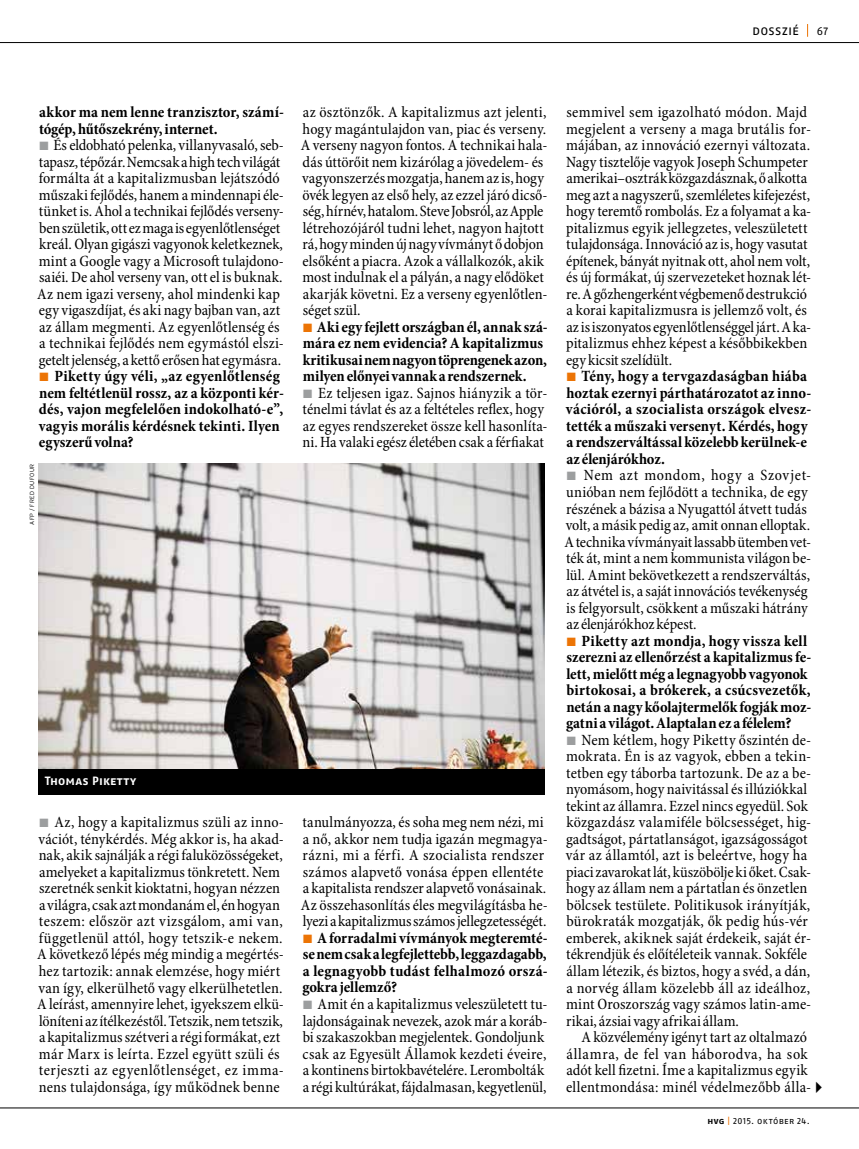
<style>
.page{position:relative;width:859px;height:1149px;background:#fff}
.page>*{position:absolute;margin:0;border:0;box-sizing:border-box;transform-origin:0 0}
.t1{font:condensed 15.75px/16.5px "Minion Pro";letter-spacing:.005em;color:#000}
.t2{font:13.5px "Fago No Regular Caps";letter-spacing:.01em;color:#000}
.t3{font:12px "Fago No Bold Caps";letter-spacing:.015em;color:#fff}
.t4{font:11.25px "Fago No";color:#000}
.t5{font:9px "Fago No Regular Caps";letter-spacing:.035em;color:#000}
.t6{font:300 6px "Interstate";letter-spacing:.055em;color:#000}
.s1{font-weight:700}
.s2{font-family:"Interstate Rg kocka";font-weight:700;font-stretch:normal;font-size:12px;color:#9c9e9f}
.s3{font-family:"Interstate Rg kocka";font-weight:700;font-stretch:normal;font-size:12px;color:#ec7405}
.s4{font-family:"Fago No Bold Caps"}
.s5{color:#ec7405}
</style>
<div class="page">
<svg style="left:807px;top:24px;width:1px;height:13px"></svg>
<img style="left:38px;top:464px;width:506px;height:304px">
<div style="left:38px;top:768px;width:506px;height:26px;background:#000"></div>
<hr style="left:0;top:42px;width:859px;height:1px;background:#000">
<hr style="left:0;top:1107px;width:859px;height:1px;background:#000">
<p class="t2" style="left:752px;top:22px;width:48px">dosszié</p>
<p class="t4" style="left:817px;top:24px;width:13px">67</p>
<p class="t1" style="left:37px;top:104px;width:248px"><span class="s1">akkor ma nem lenne tranzisztor, számí&shy;tógép, hűtőszekrény, internet.<br></span><span class="s2">Ž</span> És eldobható pelenka, villanyvasaló, seb&shy;tapasz, tépőzár. Nemcsak a high tech világát formálta át a kapitalizmusban lejátszódó műszaki fejlődés, hanem a mindennapi éle&shy;tünket is. Ahol a technikai fejlődés verseny&shy;ben születik, ott ez maga is egyenlőtlenséget kreál. Olyan gigászi vagyonok keletkeznek, mint a Google vagy a Microsoft tulajdono&shy;saiéi. De ahol verseny van, ott el is buknak.<br>Az nem igazi verseny, ahol mindenki kap egy vigaszdíjat, és aki nagy bajban van, azt az állam megmenti. Az egyenlőtlenség és a technikai fejlődés nem egymástól elszi&shy;getelt jelenség, a kettő erősen hat egymásra.<br><span class="s3">Ž</span> <span class="s1">Piketty úgy véli, „az egyenlőtlenség nem feltétlenül rossz, az a központi kér&shy;dés, vajon megfelelően indokolható-e”, vagyis morális kérdésnek tekinti. Ilyen egyszerű volna?</span></p>
<p class="t6" style="left:29px;top:524px;width:62px;rotate:-90deg">AFP / FRED DUFOUR</p>
<p class="t1" style="left:301px;top:104px;width:248px">az ösztönzők. A kapitalizmus azt jelenti, hogy magántulajdon van, piac és verseny.<br>A verseny nagyon fontos. A technikai hala&shy;dás úttörőit nem kizárólag a jövedelem- és vagyonszerzés mozgatja, hanem az is, hogy övék legyen az első hely, az ezzel járó dicső&shy;ség, hírnév, hatalom. Steve Jobsról, az Apple létrehozójáról tudni lehet, nagyon hajtott rá, hogy minden új nagy vívmányt ő dobjon elsőként a piacra. Azok a vállalkozók, akik most indulnak el a pályán, a nagy elődöket akarják követni. Ez a verseny egyenlőtlen&shy;séget szül.<br><span class="s3">Ž</span> <span class="s1">Aki egy fejlett országban él, annak szá&shy;mára ez nem evidencia? A kapitalizmus kritikusai nem nagyon töprengenek azon, milyen előnyei vannak a rendszernek.<br></span><span class="s2">Ž</span> Ez teljesen igaz. Sajnos hiányzik a tör&shy;ténelmi távlat és az a feltételes reflex, hogy az egyes rendszereket össze kell hasonlíta&shy;ni. Ha valaki egész életében csak a férfiakat</p>
<p class="t3" style="left:45px;top:773px;width:93px">Thomas Piketty</p>
<p class="t1" style="left:37px;top:814px;width:248px"><span class="s2">Ž</span> Az, hogy a kapitalizmus szüli az inno&shy;vációt, ténykérdés. Még akkor is, ha akad&shy;nak, akik sajnálják a régi faluközösségeket, amelyeket a kapitalizmus tönkretett. Nem szeretnék senkit kioktatni, hogyan nézzen a világra, csak azt mondanám el, én hogyan teszem: először azt vizsgálom, ami van, függetlenül attól, hogy tetszik-e nekem.<br>A következő lépés még mindig a megértés&shy;hez tartozik: annak elemzése, hogy miért van így, elkerülhető vagy elkerülhetetlen.<br>A leírást, amennyire lehet, igyekszem elkü&shy;löníteni az ítélkezéstől. Tetszik, nem tetszik, a kapitalizmus szétveri a régi formákat, ezt már Marx is leírta. Ezzel együtt szüli és terjeszti az egyenlőtlenséget, ez imma&shy;nens tulajdonsága, így működnek benne</p>
<p class="t1" style="left:301px;top:814px;width:248px">tanulmányozza, és soha meg nem nézi, mi a nő, akkor nem tudja igazán megmagya&shy;rázni, mi a férfi. A szocialista rendszer számos alapvető vonása éppen ellentéte a kapitalista rendszer alapvető vonásainak.<br>Az összehasonlítás éles megvilágításba he&shy;lyezi a kapitalizmus számos jellegzetességét.<br><span class="s3">Ž</span> <span class="s1">A forradalmi vívmányok megteremté&shy;se nem csak a legfejlettebb, leggazdagabb, a legnagyobb tudást felhalmozó orszá&shy;gokra jellemző?<br></span><span class="s2">Ž</span> Amit én a kapitalizmus veleszületett tu&shy;lajdonságainak nevezek, azok már a koráb&shy;bi szakaszokban megjelentek. Gondoljunk csak az Egyesült Államok kezdeti éveire, a kontinens birtokbavételére. Lerombolták a régi kultúrákat, fájdalmasan, kegyetlenül,</p>
<p class="t1" style="left:564px;top:104px;width:248px">semmivel sem igazolható módon. Majd megjelent a verseny a maga brutális for&shy;májában, az innováció ezernyi változata.<br>Nagy tisztelője vagyok Joseph Schumpeter amerikai–osztrák közgazdásznak, ő alkotta meg azt a nagyszerű, szemléletes kifejezést, hogy teremtő rombolás. Ez a folyamat a ka&shy;pitalizmus egyik jellegzetes, veleszületett tulajdonsága. Innováció az is, hogy vasutat építenek, bányát nyitnak ott, ahol nem volt, és új formákat, új szervezeteket hoznak lét&shy;re. A gőzhengerként végbemenő destrukció a korai kapitalizmusra is jellemző volt, és az is iszonyatos egyenlőtlenséggel járt. A ka&shy;pitalizmus ehhez képest a későbbikekben egy kicsit szelídült.<br><span class="s3">Ž</span> <span class="s1">Tény, hogy a tervgazdaságban hiába hoztak ezernyi párthatározatot az inno&shy;vációról, a szocialista országok elvesz&shy;tették a műszaki versenyt. Kérdés, hogy a rendszerváltással közelebb kerülnek-e az élenjárókhoz.<br></span><span class="s2">Ž</span> Nem azt mondom, hogy a Szovjet&shy;unióban nem fejlődött a technika, de egy részének a bázisa a Nyugattól átvett tudás volt, a másik pedig az, amit onnan elloptak.<br>A technika vívmányait lassabb ütemben vet&shy;ték át, mint a nem kommunista világon be&shy;lül. Amint bekövetkezett a rendszerváltás, az átvétel is, a saját innovációs tevékenység is felgyorsult, csökkent a műszaki hátrány az élenjárókhoz képest.<br><span class="s3">Ž</span> <span class="s1">Piketty azt mondja, hogy vissza kell szerezni az ellenőrzést a kapitalizmus fe&shy;lett, mielőtt még a legnagyobb vagyonok birtokosai, a brókerek, a csúcsvezetők, netán a nagy kőolajtermelők fogják moz&shy;gatni a világot. Alaptalan ez a félelem?<br></span><span class="s2">Ž</span> Nem kétlem, hogy Piketty őszintén de&shy;mokrata. Én is az vagyok, ebben a tekin&shy;tetben egy táborba tartozunk. De az a be&shy;nyomásom, hogy naivitással és illúziókkal tekint az államra. Ezzel nincs egyedül. Sok közgazdász valamiféle bölcsességet, hig&shy;gadtságot, pártatlanságot, igazságosságot vár az államtól, azt is beleértve, hogy ha piaci zavarokat lát, küszöbölje ki őket. Csak&shy;hogy az állam nem a pártatlan és önzetlen bölcsek testülete. Politikusok irányítják, bürokraták mozgatják, ők pedig hús-vér emberek, akiknek saját érdekeik, saját ér&shy;tékrendjük és előítéleteik vannak. Sokféle állam létezik, és biztos, hogy a svéd, a dán, a norvég állam közelebb áll az ideálhoz, mint Oroszország vagy számos latin-ame&shy;rikai, ázsiai vagy afrikai állam.</p>
<p class="t1" style="left:566px;top:1029px;width:247px;text-indent:15px">A közvélemény igényt tart az oltalmazó államra, de fel van háborodva, ha sok adót kell fizetni. Íme a kapitalizmus egyik ellentmondása: minél védelmezőbb álla-</p>
<p class="t5" style="left:707px;top:1115px;width:104px"><span class="s4">hvg</span> <span class="s5">|</span> 2015. október 24.</p>
</div>
